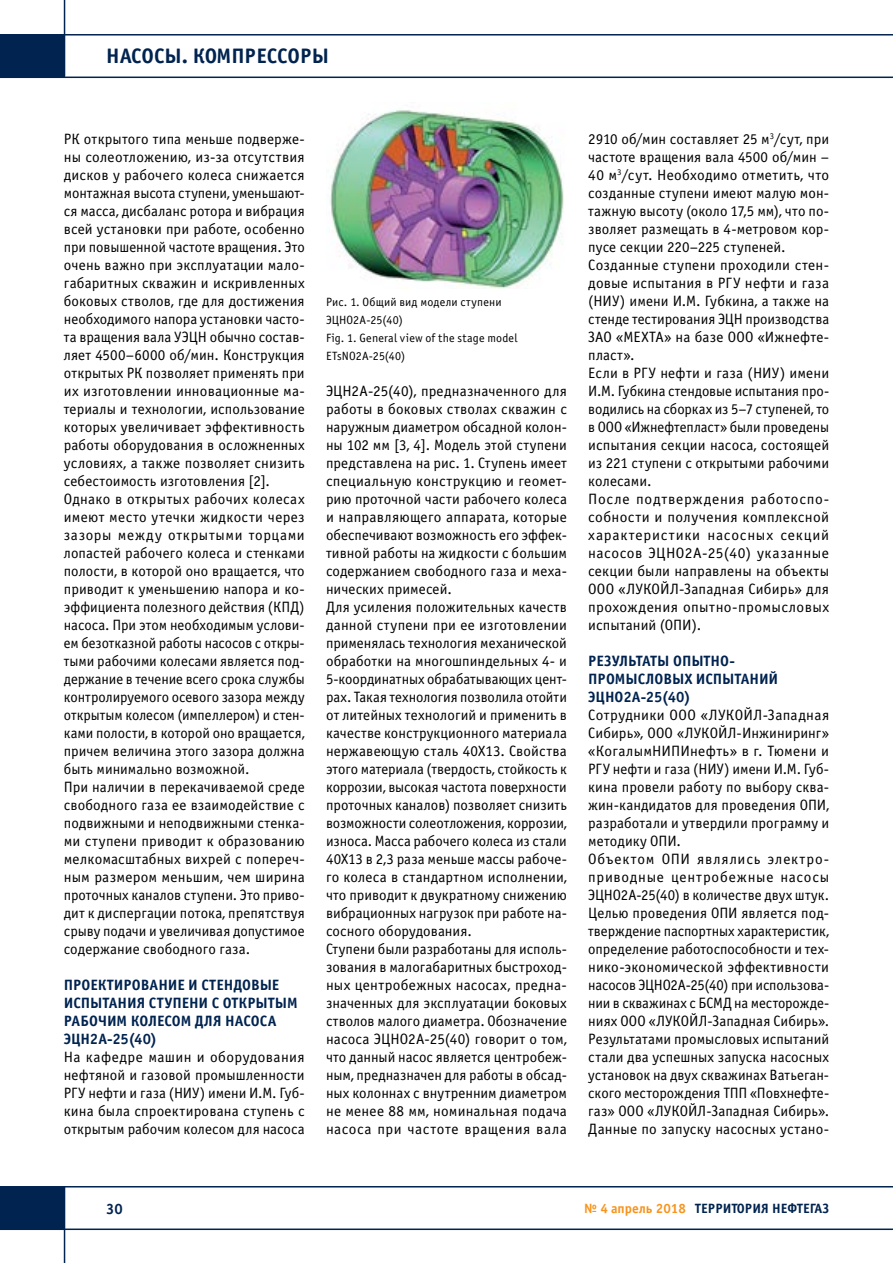
<style>
.page{position:relative;width:893px;height:1263px;background:#fff}
.page>*{position:absolute;margin:0;border:0;box-sizing:border-box;transform-origin:0 0}
.t1{font:700 21px "Officina Sans C";color:#00234f}
.t2{font:15px/18px "Officina Sans C";letter-spacing:.005em;color:#000}
.t3{font:700 15px/18px "Officina Sans C";color:#00234f}
.t4{font:700 13.5px "Officina Sans C";color:#00234f}
.t5{font:12px/18px "Officina Sans C";letter-spacing:.015em;color:#000}
.s1{color:#f7941e}
</style>
<div class="page">
<hr style="left:0;top:77px;width:893px;height:1px;background:#00234f">
<hr style="left:64px;top:0;width:1px;height:77px;background:#00234f">
<hr style="left:0;top:34px;width:893px;height:2px;background:#00234f">
<div style="left:0;top:35px;width:64px;height:42px;background:#00234f"></div>
<hr style="left:0;top:1186px;width:893px;height:1px;background:#00234f">
<hr style="left:64px;top:1186px;width:1px;height:77px;background:#00234f">
<hr style="left:0;top:1228px;width:893px;height:2px;background:#00234f">
<div style="left:0;top:1187px;width:64px;height:42px;background:#00234f"></div>
<img style="left:329px;top:110px;width:235px;height:178px">
<h1 class="t1" style="left:106px;top:44px;width:224px">НАСОСЫ. КОМПРЕССОРЫ</h1>
<p class="t2" style="left:64px;top:130px;width:242px">РК открытого типа меньше подверже&shy;ны солеотложению, из-за отсутствия дисков у рабочего колеса снижается монтажная высота ступени, уменьшают&shy;ся масса, дисбаланс ротора и вибрация всей установки при работе, особенно при повышенной частоте вращения. Это очень важно при эксплуатации мало&shy;габаритных скважин и искривленных боковых стволов, где для достижения необходимого напора установки часто&shy;та вращения вала УЭЦН обычно состав&shy;ляет 4500–6000 об/мин. Конструкция открытых РК позволяет применять при их изготовлении инновационные ма&shy;териалы и технологии, использование которых увеличивает эффективность работы оборудования в осложненных условиях, а также позволяет снизить себестоимость изготовления [2].<br>Однако в открытых рабочих колесах имеют место утечки жидкости через зазоры между открытыми торцами лопастей рабочего колеса и стенками полости, в которой оно вращается, что приводит к уменьшению напора и ко&shy;эффициента полезного действия (КПД) насоса. При этом необходимым услови&shy;ем безотказной работы насосов с откры&shy;тыми рабочими колесами является под&shy;держание в течение всего срока службы контролируемого осевого зазора между открытым колесом (импеллером) и стен&shy;ками полости, в которой оно вращается, причем величина этого зазора должна быть минимально возможной.<br>При наличии в перекачиваемой среде свободного газа ее взаимодействие с подвижными и неподвижными стенка&shy;ми ступени приводит к образованию мелкомасштабных вихрей с попереч&shy;ным размером меньшим, чем ширина проточных каналов ступени. Это приво&shy;дит к диспергации потока, препятствуя срыву подачи и увеличивая допустимое содержание свободного газа.</p>
<p class="t3" style="left:64px;top:976px;width:235px">ПРОЕКТИРОВАНИЕ И СТЕНДОВЫЕ<br>ИСПЫТАНИЯ СТУПЕНИ С ОТКРЫТЫМ<br>РАБОЧИМ КОЛЕСОМ ДЛЯ НАСОСА<br>ЭЦН2А-25(40)</p>
<p class="t2" style="left:64px;top:1048px;width:242px;text-align:justify">На кафедре машин и оборудования нефтяной и газовой промышленности РГУ нефти и газа (НИУ) имени И.М. Губ&shy;кина была спроектирована ступень с открытым рабочим колесом для насоса</p>
<p class="t5" style="left:326px;top:293px;width:193px">Рис. 1. Общий вид модели ступени<br>ЭЦНО2А-25(40)<br>Fig. 1. General view of the stage model<br>ETsNO2А-25(40)</p>
<p class="t2" style="left:326px;top:382px;width:242px">ЭЦН2А-25(40), предназначенного для работы в боковых стволах скважин с наружным диаметром обсадной колон&shy;ны 102 мм [3, 4]. Модель этой ступени представлена на рис. 1. Ступень имеет специальную конструкцию и геомет&shy;рию проточной части рабочего колеса и направляющего аппарата, которые обеспечивают возможность его эффек&shy;тивной работы на жидкости с большим содержанием свободного газа и меха&shy;нических примесей.<br>Для усиления положительных качеств данной ступени при ее изготовлении применялась технология механической обработки на многошпиндельных 4- и 5-координатных обрабатывающих цент&shy;рах. Такая технология позволила отойти от литейных технологий и применить в качестве конструкционного материала нержавеющую сталь 40Х13. Свойства этого материала (твердость, стойкость к коррозии, высокая частота поверхности проточных каналов) позволяет снизить возможности солеотложения, коррозии, износа. Масса рабочего колеса из стали 40Х13 в 2,3 раза меньше массы рабоче&shy;го колеса в стандартном исполнении, что приводит к двукратному снижению вибрационных нагрузок при работе на&shy;сосного оборудования.<br>Ступени были разработаны для исполь&shy;зования в малогабаритных быстроход&shy;ных центробежных насосах, предна&shy;значенных для эксплуатации боковых стволов малого диаметра. Обозначение насоса ЭЦНО2А-25(40) говорит о том, что данный насос является центробеж&shy;ным, предназначен для работы в обсад&shy;ных колоннах с внутренним диаметром не менее 88 мм, номинальная подача насоса при частоте вращения вала</p>
<p class="t2" style="left:588px;top:130px;width:242px">2910 об/мин составляет 25 м<sup>3</sup>/сут, при частоте вращения вала 4500 об/мин –<br>40 м<sup>3</sup>/сут. Необходимо отметить, что созданные ступени имеют малую мон&shy;тажную высоту (около 17,5 мм), что по&shy;зволяет размещать в 4-метровом кор&shy;пусе секции 220–225 ступеней.<br>Созданные ступени проходили стен&shy;довые испытания в РГУ нефти и газа (НИУ) имени И.М. Губкина, а также на стенде тестирования ЭЦН производства<br>ЗАО «МЕХТА» на базе ООО «Ижнефте&shy;пласт».<br>Если в РГУ нефти и газа (НИУ) имени<br>И.М. Губкина стендовые испытания про&shy;водились на сборках из 5–7 ступеней, то в ООО «Ижнефтепласт» были проведены испытания секции насоса, состоящей из 221 ступени с открытыми рабочими колесами.<br>После подтверждения работоспо&shy;собности и получения комплексной характеристики насосных секций насосов ЭЦНО2А-25(40) указанные секции были направлены на объекты<br>ООО «ЛУКОЙЛ-Западная Сибирь» для прохождения опытно-промысловых испытаний (ОПИ).</p>
<p class="t3" style="left:588px;top:652px;width:192px">РЕЗУЛЬТАТЫ ОПЫТНО-<br>ПРОМЫСЛОВЫХ ИСПЫТАНИЙ<br>ЭЦНО2А-25(40)</p>
<p class="t2" style="left:588px;top:706px;width:242px">Сотрудники ООО «ЛУКОЙЛ-Западная Сибирь», ООО «ЛУКОЙЛ-Инжиниринг» «КогалымНИПИнефть» в г. Тюмени и РГУ нефти и газа (НИУ) имени И.М. Губ&shy;кина провели работу по выбору сква&shy;жин-кандидатов для проведения ОПИ, разработали и утвердили программу и методику ОПИ.<br>Объектом ОПИ являлись электро&shy;приводные центробежные насосы ЭЦНО2А-25(40) в количестве двух штук.<br>Целью проведения ОПИ является под&shy;тверждение паспортных характеристик, определение работоспособности и тех&shy;нико-экономической эффективности насосов ЭЦНО2А-25(40) при использова&shy;нии в скважинах с БСМД на месторожде&shy;ниях ООО «ЛУКОЙЛ-Западная Сибирь».<br>Результатами промысловых испытаний стали два успешных запуска насосных установок на двух скважинах Ватьеган&shy;ского месторождения ТПП «Повхнефте&shy;газ» ООО «ЛУКОЙЛ-Западная Сибирь».<br>Данные по запуску насосных устано-</p>
<p class="t3" style="left:106px;top:1200px;width:18px">30</p>
<p class="t4" style="left:584px;top:1201px;width:247px"><span class="s1">№ 4 апрель 2018</span> ТЕРРИТОРИЯ НЕФТЕГАЗ</p>
</div>
